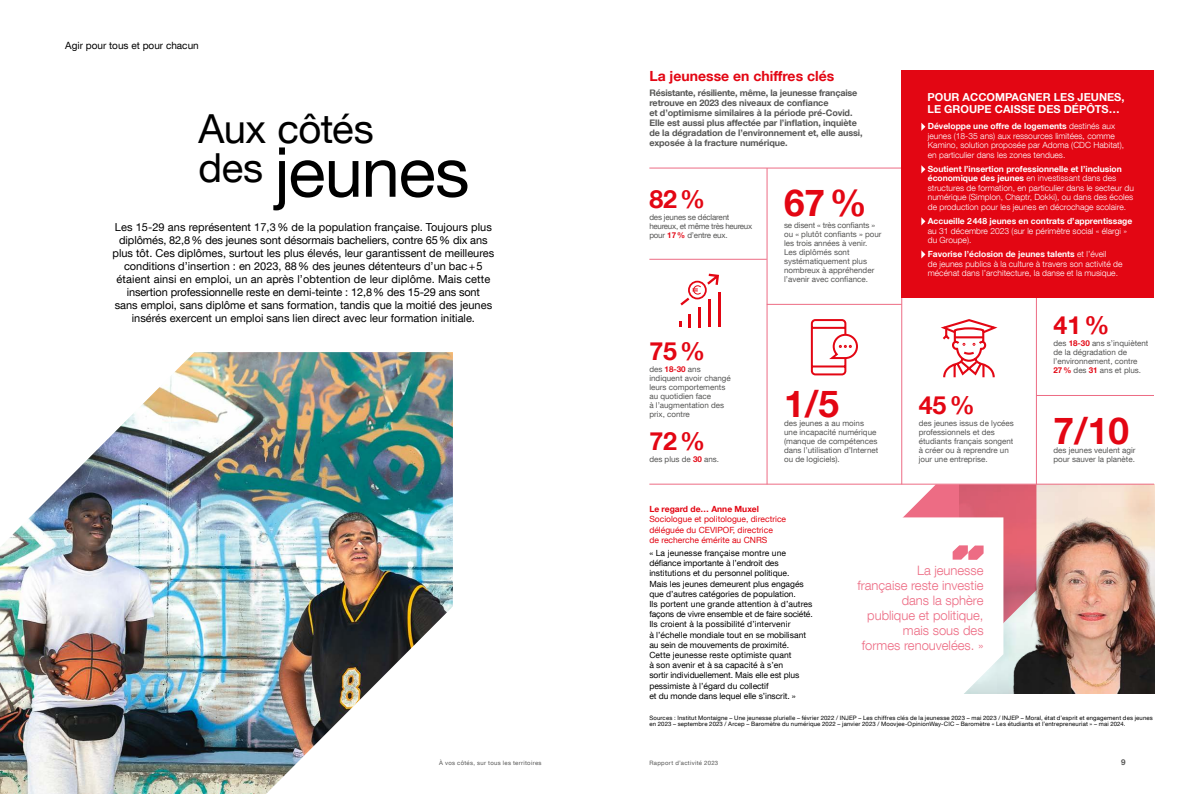
<style>
.page{position:relative;width:1191px;height:794px;background:#fff}
.page>*{position:absolute;margin:0;border:0;box-sizing:border-box;transform-origin:0 0}
.t1{font:69px "Helvetica Neue LT Com";letter-spacing:-.02em;color:#000}
.t2{font:40px "Helvetica Neue LT Com";letter-spacing:-.015em;color:#000}
.t3{font:700 37px "Helvetica Neue LT Com";color:#e30613}
.t4{font:700 25px "Helvetica Neue LT Com";color:#e30613}
.t5{font:700 14px "Helvetica Neue LT Com";color:#e30613}
.t6{font:300 13px/15px "Helvetica Neue LT Com";color:#ed6c84;text-align:right}
.t7{font:11px/13px "Helvetica Neue LT Com";color:#000;text-align:center}
.t8{font:700 11px/12px "Helvetica Neue LT Com";color:#fff}
.t9{font:10px "Helvetica Neue LT Com";color:#000}
.t10{font:700 9px/10px "Helvetica Neue LT Com";letter-spacing:-.01em;color:#575756}
.t11{font:300 8.5px/9.5px "Helvetica Neue LT Com";color:#fff}
.t12{font:8.5px/10.2px "Helvetica Neue LT Com";color:#000}
.t13{font:8.5px/10.2px "Helvetica Neue LT Com";color:#e30613}
.t14{font:700 8.5px "Helvetica Neue LT Com";color:#fff}
.t15{font:700 8.5px "Helvetica Neue LT Com";color:#e30613}
.t16{font:8px/9px "Helvetica Neue LT Com";color:#575756}
.t17{font:8px/9px "Helvetica Neue LT Com";letter-spacing:-.025em;color:#575756}
.t18{font:700 8px "Helvetica Neue LT Com";color:#575756}
.t19{font:6px/6px "Helvetica Neue LT Com";letter-spacing:.025em;color:#000}
.t20{font:6px "Helvetica Neue LT Com";letter-spacing:.055em;color:#575756}
.s1{font-weight:700;color:#e30613}
.s2{font-weight:700}
</style>
<div class="page">
<img style="left:1003px;top:485px;width:151px;height:208px">
<hr style="left:1036px;top:286px;width:1px;height:198px;background:#ed6c84">
<svg style="left:964px;top:671px;width:39px;height:23px"></svg>
<svg style="left:902px;top:485px;width:134px;height:186px"></svg>
<hr style="left:649px;top:168px;width:255px;height:1px;background:#ed6c84">
<hr style="left:649px;top:259px;width:118px;height:1px;background:#ed6c84">
<hr style="left:767px;top:304px;width:134px;height:1px;background:#ed6c84">
<hr style="left:1036px;top:395px;width:118px;height:1px;background:#ed6c84">
<hr style="left:767px;top:168px;width:1px;height:316px;background:#ed6c84">
<hr style="left:649px;top:484px;width:505px;height:1px;background:#ed6c84">
<svg style="left:810px;top:319px;width:48px;height:57px"></svg>
<svg style="left:941px;top:319px;width:57px;height:59px"></svg>
<hr style="left:901px;top:298px;width:1px;height:186px;background:#ed6c84">
<svg style="left:679px;top:321px;width:2px;height:6px"></svg>
<svg style="left:688px;top:314px;width:2px;height:13px"></svg>
<hr style="left:698px;top:307px;width:2px;height:20px;background:#e30613">
<hr style="left:708px;top:300px;width:2px;height:27px;background:#e30613">
<hr style="left:718px;top:292px;width:2px;height:35px;background:#e30613">
<svg style="left:680px;top:274px;width:39px;height:31px"></svg>
<div style="left:901px;top:71px;width:253px;height:227px;background:#e30613"></div>
<svg style="left:921px;top:123px;width:4px;height:8px"></svg>
<svg style="left:921px;top:165px;width:4px;height:8px"></svg>
<svg style="left:921px;top:217px;width:4px;height:8px"></svg>
<svg style="left:921px;top:250px;width:4px;height:8px"></svg>
<img style="left:0;top:352px;width:453px;height:442px">
<p class="t9" style="left:65px;top:39px;width:135px">Agir pour tous et pour chacun</p>
<h2 class="t2" style="left:198px;top:104px;width:177px">Aux côtés</h2>
<h1 class="t1" style="left:198px;top:130px;width:272px"><sup>des</sup> jeunes</h1>
<p class="t7" style="left:113px;top:221px;width:383px">Les 15-29 ans représentent 17,3% de la population française. Toujours plus diplômés, 82,8% des jeunes sont désormais bacheliers, contre 65% dix ans plus tôt. Ces diplômes, surtout les plus élevés, leur garantissent de meilleures conditions d’insertion : en 2023, 88% des jeunes détenteurs d’un bac+5 étaient ainsi en emploi, un an après l’obtention de leur diplôme. Mais cette insertion professionnelle reste en demi-teinte : 12,8% des 15-29 ans sont<br>sans emploi, sans diplôme et sans formation, tandis que la moitié des jeunes insérés exercent un emploi sans lien direct avec leur formation initiale.</p>
<h3 class="t5" style="left:649px;top:67px;width:186px">La jeunesse en chiffres clés</h3>
<p class="t10" style="left:649px;top:88px;width:215px">Résistante, résiliente, même, la jeunesse française retrouve en 2023 des niveaux de confiance<br>et d’optimisme similaires à la période pré-Covid.<br>Elle est aussi plus affectée par l’inflation, inquiète de la dégradation de l’environnement et, elle aussi, exposée à la fracture numérique.</p>
<h3 class="t4" style="left:649px;top:183px;width:57px">82%</h3>
<p class="t17" style="left:649px;top:212px;width:104px">des jeunes se déclarent heureux, et même très heureux pour <span class="s1">17%</span> d’entre eux.</p>
<h3 class="t4" style="left:649px;top:335px;width:57px">75%</h3>
<p class="t16" style="left:649px;top:364px;width:83px">des <span class="s1">18-30</span> ans indiquent avoir changé leurs comportements au quotidien face<br>à l’augmentation des prix, contre</p>
<h3 class="t4" style="left:649px;top:425px;width:57px">72%</h3>
<p class="t16" style="left:649px;top:454px;width:71px">des plus de <span class="s1">30</span> ans.</p>
<h3 class="t3" style="left:784px;top:180px;width:84px">67%</h3>
<p class="t16" style="left:784px;top:220px;width:99px">se disent « très confiants » ou « plutôt confiants » pour les trois années à venir.<br>Les diplômés sont systématiquement plus nombreux à appréhender l’avenir avec confiance.</p>
<h3 class="t3" style="left:784px;top:380px;width:56px">1/5</h3>
<p class="t16" style="left:784px;top:427px;width:96px">une incapacité numérique (manque de compétences dans l’utilisation d’Internet ou de logiciels).</p>
<p class="t16" style="left:784px;top:418px;width:81px">des jeunes a au moins</p>
<p class="t8" style="left:927px;top:90px;width:198px">POUR ACCOMPAGNER LES JEUNES,<br>LE GROUPE CAISSE DES DÉPÔTS…</p>
<p class="t11" style="left:927px;top:121px;width:198px"><span class="s2">Développe une offre de logements</span> destinés aux jeunes (18-35 ans) aux ressources limitées, comme Kamino, solution proposée par Adoma (CDC Habitat), en particulier dans les zones tendues.</p>
<p class="t11" style="left:927px;top:164px;width:208px"><span class="s2">Soutient l’insertion professionnelle et l’inclusion économique des jeunes</span> en investissant dans des structures de formation, en particulier dans le secteur du numérique (Simplon, Chaptr, Dokki), ou dans des écoles de production pour les jeunes en décrochage scolaire.</p>
<p class="t14" style="left:927px;top:216px;width:206px">Accueille 2448 jeunes en contrats d’apprentissage</p>
<p class="t11" style="left:927px;top:225px;width:201px">au 31 décembre 2023 (sur le périmètre social « élargi » du Groupe).</p>
<p class="t11" style="left:927px;top:249px;width:196px"><span class="s2">Favorise l’éclosion de jeunes talents</span> et l’éveil<br>de jeunes publics à la culture à travers son activité de mécénat dans l’architecture, la danse et la musique.</p>
<h3 class="t4" style="left:918px;top:389px;width:57px">45%</h3>
<p class="t16" style="left:918px;top:418px;width:97px">des jeunes issus de lycées professionnels et des étudiants français songent à créer ou à reprendre un jour une entreprise.</p>
<h3 class="t4" style="left:1053px;top:310px;width:57px">41%</h3>
<p class="t16" style="left:1053px;top:339px;width:96px">des <span class="s1">18-30</span> ans s’inquiètent de la dégradation de l’environnement, contre<br><span class="s1">27%</span> des <span class="s1">31</span> ans et plus.</p>
<h3 class="t3" style="left:1053px;top:407px;width:77px">7/10</h3>
<p class="t16" style="left:1053px;top:445px;width:84px">des jeunes veulent agir pour sauver la planète.</p>
<p class="t15" style="left:649px;top:504px;width:111px">Le regard de… Anne Muxel</p>
<p class="t13" style="left:649px;top:514px;width:138px">Sociologue et politologue, directrice déléguée du CEVIPOF, directrice<br>de recherche émérite au CNRS</p>
<p class="t12" style="left:649px;top:547px;width:165px">« La jeunesse française montre une défiance importante à l’endroit des institutions et du personnel politique.<br>Mais les jeunes demeurent plus engagés que d’autres catégories de population.<br>Ils portent une grande attention à d’autres façons de vivre ensemble et de faire société.<br>Ils croient à la possibilité d’intervenir<br>à l’échelle mondiale tout en se mobilisant au sein de mouvements de proximité.<br>Cette jeunesse reste optimiste quant<br>à son avenir et à sa capacité à s’en<br>sortir individuellement. Mais elle est plus pessimiste à l’égard du collectif<br>et du monde dans lequel elle s’inscrit. »</p>
<p class="t19" style="left:649px;top:715px;width:505px">Sources : Institut Montaigne – Une jeunesse plurielle – février 2022 / INJEP – Les chiffres clés de la jeunesse 2023 – mai 2023 / INJEP – Moral, état d’esprit et engagement des jeunes en 2023 – septembre 2023 / Arcep – Baromètre du numérique 2022 – janvier 2023 / Moovjee-OpinionWay-CIC – Baromètre « Les étudiants et l’entrepreneuriat » – mai 2024.</p>
<h3 class="t6" style="left:857px;top:562px;width:128px">La jeunesse<br>française reste investie dans la sphère publique et politique, mais sous des<br>formes renouvelées. »</h3>
<p class="t20" style="left:439px;top:759px;width:104px">À vos côtés, sur tous les territoires</p>
<p class="t20" style="left:649px;top:759px;width:70px">Rapport d’activité 2023</p>
<p class="t18" style="left:1121px;top:757px;width:6px">9</p>
</div>
